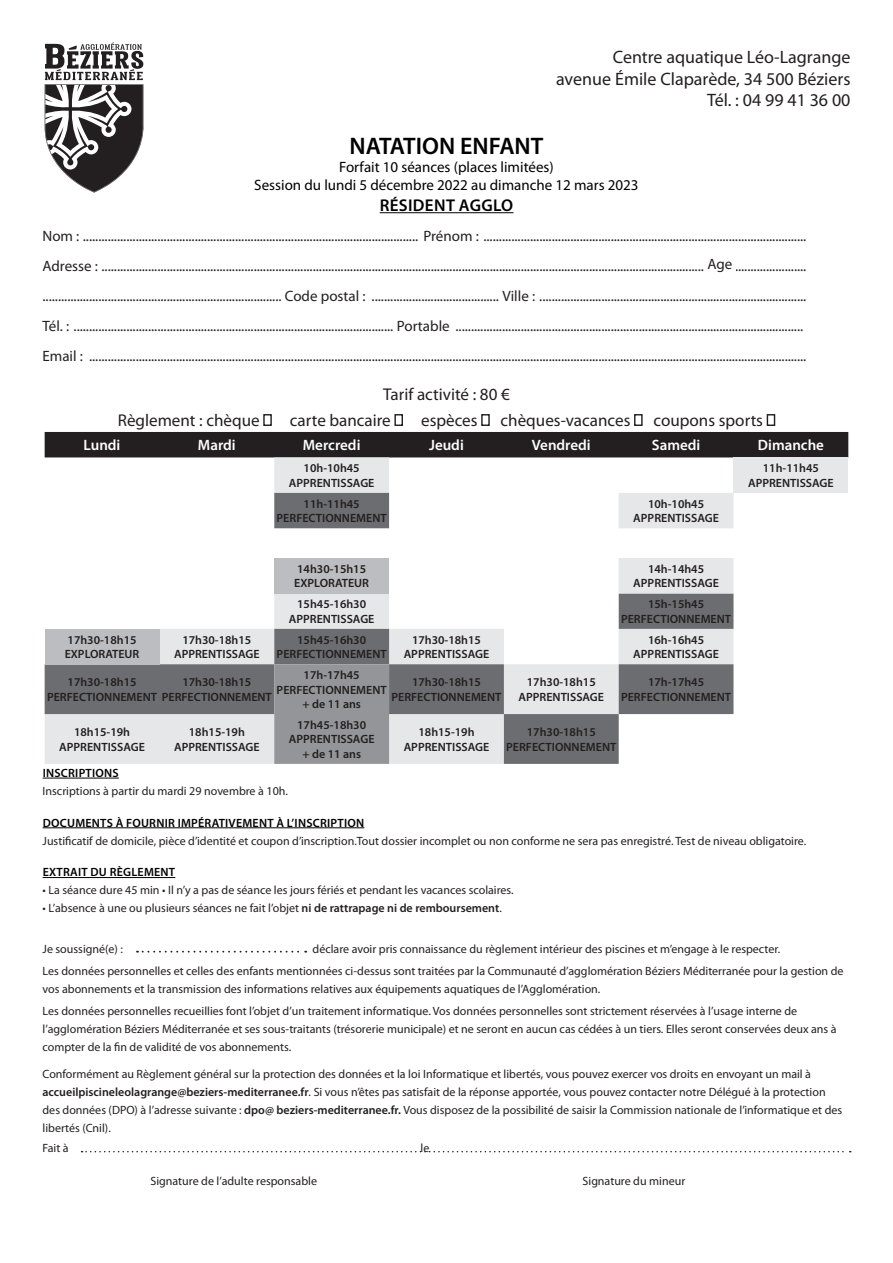
<style>
.page{position:relative;width:893px;height:1263px;background:#fff}
.page>*{position:absolute;margin:0;border:0;box-sizing:border-box;transform-origin:0 0}
.t1{font:600 24px "Myriad Pro";color:#000}
.t2{font:18px/21.6px "Myriad Pro";color:#231f20;text-align:right}
.t3{font:17.1px "Myriad Pro";color:#231f20}
.t4{font:600 17.1px "Myriad Pro";letter-spacing:.02em;color:#000}
.t5{font:15px/30px "Myriad Pro";color:#231f20}
.t6{font:15px/18px "Myriad Pro";color:#000;text-align:center}
.t7{font:600 15px "Myriad Pro";color:#fff}
.t8{font:12px/18px "Myriad Pro";color:#231f20}
.t9{font:600 12px/14.4px "Myriad Pro";color:#231f20;text-align:center}
.t10{font:600 12px "Myriad Pro";letter-spacing:.02em;color:#000}
.s1{font-weight:600}
</style>
<div class="page">
<svg style="left:45px;top:42px;width:99px;height:151px"></svg>
<hr style="left:380px;top:212px;width:133px;height:1px;background:#000">
<hr style="left:43px;top:778px;width:76px;height:1px;background:#000">
<hr style="left:43px;top:827px;width:321px;height:1px;background:#000">
<hr style="left:43px;top:877px;width:132px;height:1px;background:#000">
<svg style="left:137px;top:951px;width:169px;height:1px"></svg>
<svg style="left:82px;top:1151px;width:769px;height:1px"></svg>
<div style="left:263px;top:414px;width:9px;height:12px;border:1px solid #231f20"></div>
<div style="left:394px;top:414px;width:9px;height:12px;border:1px solid #231f20"></div>
<div style="left:481px;top:414px;width:9px;height:12px;border:1px solid #231f20"></div>
<div style="left:634px;top:414px;width:9px;height:12px;border:1px solid #231f20"></div>
<div style="left:767px;top:414px;width:8px;height:12px;border:1px solid #231f20"></div>
<div style="left:45px;top:432px;width:803px;height:25px;background:#231f20"></div>
<svg style="left:45px;top:457px;width:688px;height:307px"></svg>
<div style="left:733px;top:457px;width:115px;height:36px;background:#e6e7e9"></div>
<svg style="left:45px;top:493px;width:688px;height:221px"></svg>
<svg style="left:619px;top:493px;width:114px;height:100px"></svg>
<div style="left:274px;top:558px;width:115px;height:35px;background:#bcbdc0"></div>
<div style="left:45px;top:629px;width:114px;height:35px;background:#bcbdc0"></div>
<svg style="left:274px;top:664px;width:345px;height:100px;background:#a2a3a6"></svg>
<h2 class="t2" style="left:556px;top:46px;width:296px">Centre aquatique Léo-Lagrange avenue Émile Claparède, 34 500 Béziers<br>Tél. : 04 99 41 36 00</h2>
<h1 class="t1" style="left:350px;top:131px;width:195px">NATATION ENFANT</h1>
<p class="t6" style="left:254px;top:158px;width:386px">Forfait 10 séances (places limitées)<br>Session du lundi 5 décembre 2022 au dimanche 12 mars 2023</p>
<h3 class="t4" style="left:380px;top:194px;width:135px">RÉSIDENT AGGLO</h3>
<p class="t5" style="left:43px;top:221px;width:765px">Nom : ............................................................................................................ Prénom : ........................................................................................................<br>Adresse : ................................................................................................................................................................................................................................... ............................................................................. Code postal : ......................................... Ville : ......................................................................................<br>Tél. : ....................................................................................................... Portable ................................................................................................................<br>Email : .......................................................................................................................................................................................................................................</p>
<h3 class="t3" style="left:383px;top:384px;width:128px">Tarif activité : 80 €</h3>
<h3 class="t3" style="left:118px;top:410px;width:143px">Règlement : chèque</h3>
<h3 class="t3" style="left:290px;top:410px;width:102px">carte bancaire</h3>
<h3 class="t3" style="left:421px;top:410px;width:58px">espèces</h3>
<h3 class="t3" style="left:501px;top:410px;width:131px">chèques-vacances</h3>
<h3 class="t3" style="left:653px;top:410px;width:111px">coupons sports</h3>
<p class="t7" style="left:84px;top:436px;width:38px">Lundi</p>
<p class="t7" style="left:198px;top:436px;width:39px">Mardi</p>
<p class="t7" style="left:303px;top:436px;width:59px">Mercredi</p>
<p class="t7" style="left:429px;top:436px;width:36px">Jeudi</p>
<p class="t7" style="left:532px;top:436px;width:60px">Vendredi</p>
<p class="t7" style="left:652px;top:436px;width:50px">Samedi</p>
<p class="t7" style="left:758px;top:436px;width:68px">Dimanche</p>
<p class="t9" style="left:289px;top:461px;width:87px">10h-10h45<br>APPRENTISSAGE</p>
<p class="t9" style="left:748px;top:461px;width:87px">11h-11h45<br>APPRENTISSAGE</p>
<p class="t9" style="left:277px;top:496px;width:112px">11h-11h45<br>PERFECTIONNEMENT</p>
<p class="t9" style="left:633px;top:496px;width:87px">10h-10h45<br>APPRENTISSAGE</p>
<p class="t5" style="left:707px;top:249px;width:26px">Age</p>
<p class="t9" style="left:294px;top:561px;width:76px;text-align:left">14h30-15h15<br>EXPLORATEUR</p>
<p class="t9" style="left:633px;top:561px;width:87px">14h-14h45<br>APPRENTISSAGE</p>
<p class="t9" style="left:289px;top:597px;width:87px">15h45-16h30<br>APPRENTISSAGE</p>
<p class="t9" style="left:621px;top:597px;width:112px">15h-15h45<br>PERFECTIONNEMENT</p>
<p class="t9" style="left:65px;top:632px;width:76px;text-align:left">17h30-18h15<br>EXPLORATEUR</p>
<p class="t9" style="left:174px;top:632px;width:87px">17h30-18h15<br>APPRENTISSAGE</p>
<p class="t9" style="left:277px;top:632px;width:112px">15h45-16h30<br>PERFECTIONNEMENT</p>
<p class="t9" style="left:404px;top:632px;width:87px">17h30-18h15<br>APPRENTISSAGE</p>
<p class="t9" style="left:633px;top:632px;width:87px">16h-16h45<br>APPRENTISSAGE</p>
<p class="t9" style="left:47px;top:675px;width:226px;text-align:left;text-indent:21px">17h30-18h15<br>PERFECTIONNEMENT PERFECTIONNEMENT</p>
<p class="t9" style="left:182px;top:675px;width:70px">17h30-18h15</p>
<p class="t9" style="left:277px;top:668px;width:112px">17h-17h45<br>PERFECTIONNEMENT + de 11 ans</p>
<p class="t9" style="left:391px;top:675px;width:112px">17h30-18h15<br>PERFECTIONNEMENT</p>
<p class="t9" style="left:518px;top:675px;width:87px">17h30-18h15<br>APPRENTISSAGE</p>
<p class="t9" style="left:621px;top:675px;width:112px">17h-17h45<br>PERFECTIONNEMENT</p>
<p class="t9" style="left:59px;top:725px;width:87px">18h15-19h<br>APPRENTISSAGE</p>
<p class="t9" style="left:174px;top:725px;width:87px">18h15-19h<br>APPRENTISSAGE</p>
<p class="t9" style="left:289px;top:717px;width:87px">17h45-18h30<br>APPRENTISSAGE + de 11 ans</p>
<p class="t9" style="left:404px;top:725px;width:87px">18h15-19h<br>APPRENTISSAGE</p>
<p class="t9" style="left:506px;top:725px;width:112px">17h30-18h15<br>PERFECTIONNEMENT</p>
<p class="t10" style="left:43px;top:765px;width:78px">INSCRIPTIONS</p>
<p class="t8" style="left:43px;top:782px;width:247px">Inscriptions à partir du mardi 29 novembre à 10h.</p>
<p class="t10" style="left:43px;top:815px;width:323px">DOCUMENTS À FOURNIR IMPÉRATIVEMENT À L’INSCRIPTION</p>
<p class="t8" style="left:43px;top:831px;width:765px">Justificatif de domicile, pièce d’identité et coupon d’inscription.Tout dossier incomplet ou non conforme ne sera pas enregistré. Test de niveau obligatoire.</p>
<p class="t10" style="left:43px;top:865px;width:134px">EXTRAIT DU RÈGLEMENT</p>
<p class="t8" style="left:43px;top:881px;width:473px">• La séance dure 45 min • Il n’y a pas de séance les jours fériés et pendant les vacances scolaires.</p>
<p class="t8" style="left:43px;top:899px;width:461px">• L’absence à une ou plusieurs séances ne fait l’objet <span class="s1">ni de rattrapage ni de remboursement</span>.</p>
<p class="t8" style="left:43px;top:939px;width:82px">Je soussigné(e) :</p>
<p class="t8" style="left:43px;top:937px;width:802px;line-height:22.2px;text-indent:270px">déclare avoir pris connaissance du règlement intérieur des piscines et m’engage à le respecter.<br>Les données personnelles et celles des enfants mentionnées ci-dessus sont traitées par la Communauté d’agglomération Béziers Méditerranée pour la gestion de</p>
<p class="t8" style="left:43px;top:977px;width:756px;line-height:22.2px">vos abonnements et la transmission des informations relatives aux équipements aquatiques de l’Agglomération.<br>Les données personnelles recueillies font l’objet d’un traitement informatique. Vos données personnelles sont strictement réservées à l’usage interne de</p>
<p class="t8" style="left:43px;top:1020px;width:796px">l’agglomération Béziers Méditerranée et ses sous-traitants (trésorerie municipale) et ne seront en aucun cas cédées à un tiers. Elles seront conservées deux ans à compter de la fin de validité de vos abonnements.</p>
<p class="t8" style="left:43px;top:1064px;width:801px">Conformément au Règlement général sur la protection des données et la loi Informatique et libertés, vous pouvez exercer vos droits en envoyant un mail à <span class="s1">accueilpiscineleolagrange@beziers-mediterranee.fr</span>. Si vous n’êtes pas satisfait de la réponse apportée, vous pouvez contacter notre Délégué à la protection des données (DPO) à l’adresse suivante : <span class="s1">dpo@ beziers-mediterranee.fr.</span> Vous disposez de la possibilité de saisir la Commission nationale de l’informatique et des libertés (Cnil).</p>
<p class="t8" style="left:43px;top:1139px;width:28px">Fait à</p>
<p class="t8" style="left:421px;top:1139px;width:10px">le</p>
<p class="t8" style="left:151px;top:1171px;width:168px">Signature de l’adulte responsable</p>
<p class="t8" style="left:583px;top:1171px;width:104px">Signature du mineur</p>
</div>
